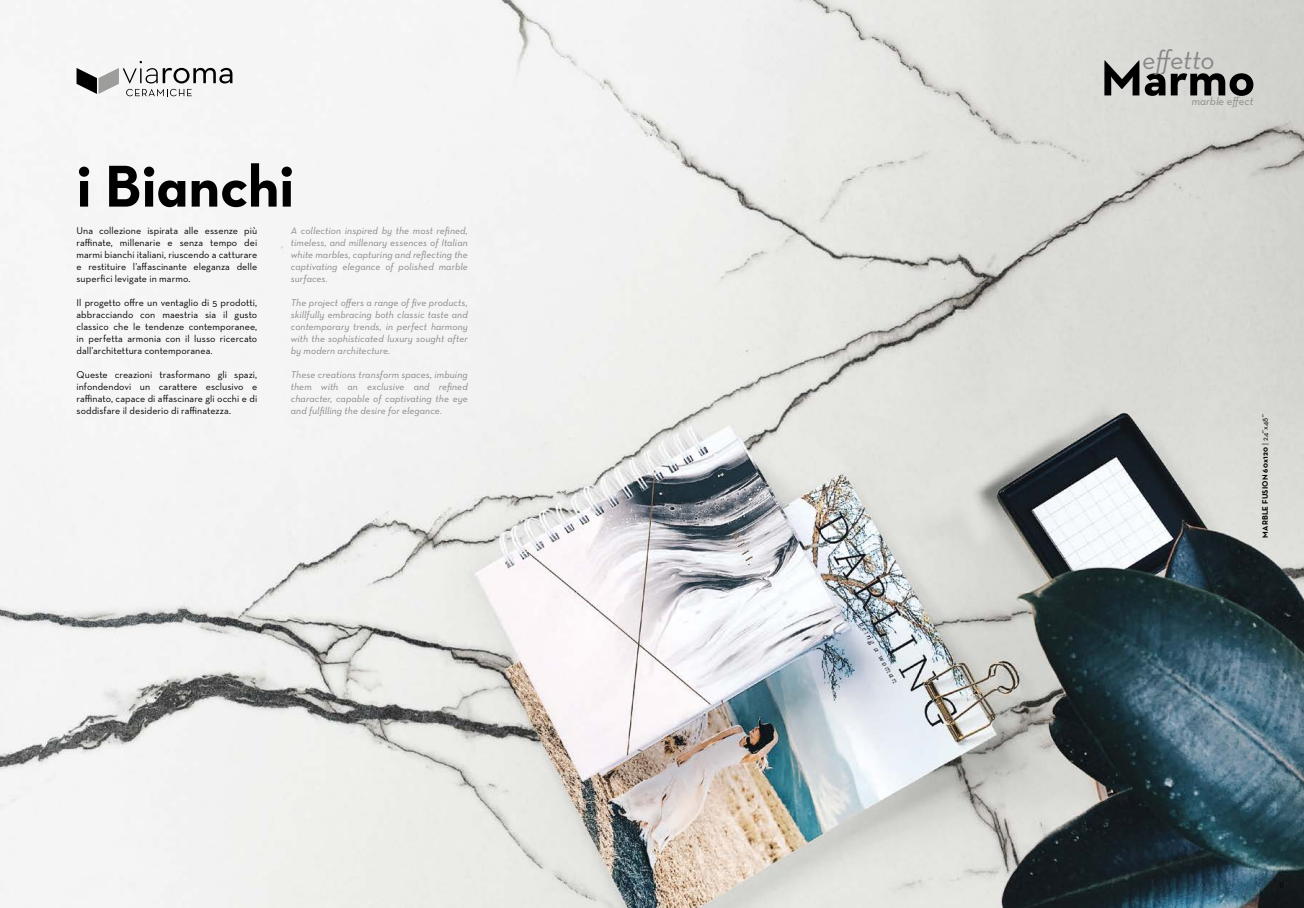
<style>
.page{position:relative;width:1304px;height:908px;background:#fff}
.page>*{position:absolute;margin:0;border:0;box-sizing:border-box;transform-origin:0 0}
.t1{font:60px "Neutra Text Bold Alt";letter-spacing:-.005em;color:#000}
.t2{font:700 50.9px "Neutra Text";color:#000}
.t3{font:italic 27.1px "Neutra Text";letter-spacing:-.015em;color:#878787}
.t4{font:italic 11.3px "Neutra Text";color:#878787}
.t5{font:10px/12px "Neutra Text";letter-spacing:.005em;color:#000;text-align:justify}
.t6{font:italic 10px/12px "Neutra Text";letter-spacing:.005em;color:#878787;text-align:justify}
.t7{font:700 8px "Neutra Text";letter-spacing:.025em;color:#000}
.s1{font-weight:400}
</style>
<div class="page">
<img style="left:0;top:0;width:1304px;height:907px">
<svg style="left:77px;top:61px;width:155px;height:35px"></svg>
<h1 class="t1" style="left:77px;top:149px;width:219px">i Bianchi</h1>
<p class="t5" style="left:77px;top:224px;width:182px">Una collezione ispirata alle essenze più raffinate, millenarie e senza tempo dei marmi bianchi italiani, riuscendo a catturare e restituire l’affascinante eleganza delle superfici levigate in marmo.</p>
<p class="t5" style="left:77px;top:296px;width:182px">Il progetto offre un ventaglio di 5 prodotti, abbracciando con maestria sia il gusto classico che le tendenze contemporanee, in perfetta armonia con il lusso ricercato dall’architettura contemporanea.</p>
<p class="t5" style="left:77px;top:368px;width:182px">Queste creazioni trasformano gli spazi, infondendovi un carattere esclusivo e raffinato, capace di affascinare gli occhi e di soddisfare il desiderio di raffinatezza.</p>
<p class="t6" style="left:291px;top:224px;width:178px">A collection inspired by the most refined, timeless, and millenary essences of Italian white marbles, capturing and reflecting the captivating elegance of polished marble surfaces.</p>
<p class="t6" style="left:291px;top:296px;width:178px">The project offers a range of five products, skillfully embracing both classic taste and contemporary trends, in perfect harmony with the sophisticated luxury sought after by modern architecture.</p>
<p class="t6" style="left:291px;top:368px;width:178px">These creations transform spaces, imbuing them with an exclusive and refined character, capable of captivating the eye and fulfilling the desire for elegance.</p>
<h3 class="t3" style="left:1142px;top:44px;width:74px">effetto</h3>
<p class="t4" style="left:1192px;top:95px;width:63px">marble effect</p>
<h2 class="t2" style="left:1101px;top:46px;width:156px">Marmo</h2>
<p class="t7" style="left:1260px;top:537px;width:125px;rotate:-90deg">MARBLE FUSION 60x120 <span class="s1">| 24”x48”</span></p>
</div>
